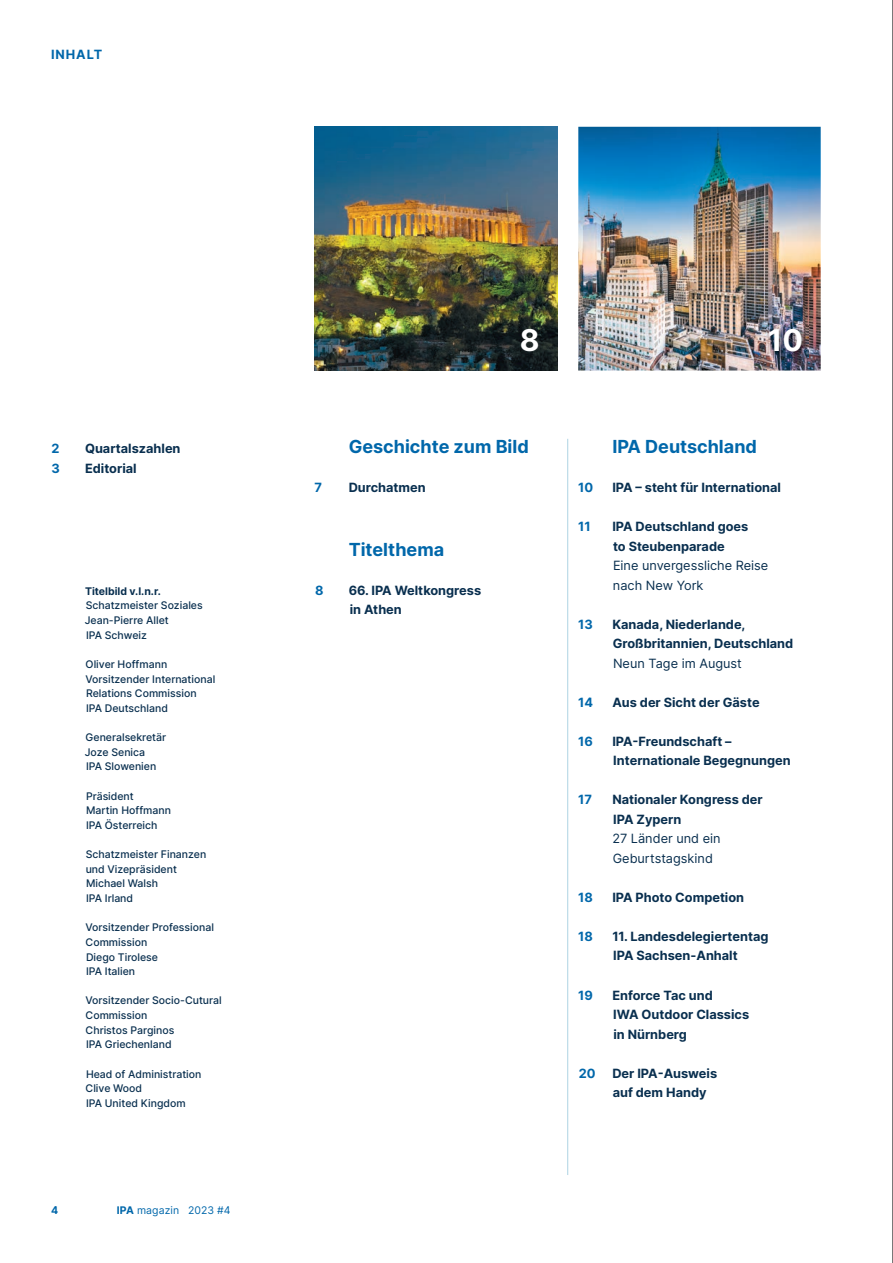
<style>
.page{position:relative;width:893px;height:1263px;background:#fff}
.page>*{position:absolute;margin:0;border:0;box-sizing:border-box;transform-origin:0 0}
.t1{font:700 30px "Inter";color:#fff}
.t2{font:700 18px "Inter";color:#0067aa}
.t3{font:700 12.75px/19.5px "Inter";color:#092f4f}
.t4{font:12.75px/19.5px "Inter";color:#092f4f}
.t5{font:700 12.75px "Inter";color:#0067aa}
.t6{font:500 10.5px/14.7px "Inter";color:#092f4f}
.t7{font:700 10.5px "Inter";color:#092f4f}
.t8{font:10.5px "Inter";letter-spacing:.01em;color:#0067aa}
.t9{font:700 10.5px "Inter";color:#0067aa}
.s1{font-weight:700}
</style>
<div class="page">
<img style="left:315px;top:127px;width:242px;height:244px">
<hr style="left:567px;top:439px;width:1px;height:736px;background:#bbdae8">
<img style="left:578px;top:127px;width:243px;height:244px">
<img style="left:766px;top:326px;width:42px;height:32px">
<hr style="left:892px;top:0;width:1px;height:1263px;background:#231f20">
<p class="t5" style="left:51px;top:45px;width:53px">INHALT</p>
<p class="t5" style="left:52px;top:439px;width:10px">2</p>
<p class="t3" style="left:85px;top:439px;width:97px">Quartalszahlen</p>
<p class="t5" style="left:51px;top:459px;width:10px">3</p>
<p class="t3" style="left:85px;top:458px;width:53px">Editorial</p>
<p class="t7" style="left:85px;top:583px;width:77px">Titelbild v.l.n.r.</p>
<p class="t6" style="left:85px;top:598px;width:119px">Schatzmeister Soziales<br>Jean-Pierre Allet<br>IPA Schweiz</p>
<p class="t6" style="left:85px;top:656px;width:131px">Oliver Hoffmann<br>Vorsitzender International<br>Relations Commission<br>IPA Deutschland</p>
<p class="t6" style="left:85px;top:730px;width:83px">Generalsekretär<br>Joze Senica<br>IPA Slowenien</p>
<p class="t6" style="left:86px;top:788px;width:87px">Präsident<br>Martin Hoffmann<br>IPA Österreich</p>
<p class="t6" style="left:86px;top:847px;width:122px">Schatzmeister Finanzen und Vizepräsident<br>Michael Walsh<br>IPA Irland</p>
<p class="t6" style="left:85px;top:920px;width:130px">Vorsitzender Professional<br>Commission<br>Diego Tirolese<br>IPA Italien</p>
<p class="t6" style="left:85px;top:993px;width:138px">Vorsitzender Socio-Cutural<br>Commission<br>Christos Parginos<br>IPA Griechenland</p>
<p class="t6" style="left:86px;top:1066px;width:117px">Head of Administration<br>Clive Wood<br>IPA United Kingdom</p>
<p class="t9" style="left:51px;top:1202px;width:9px">4</p>
<p class="t8" style="left:117px;top:1202px;width:115px"><span class="s1">IPA</span> magazin 2023 #4</p>
<h1 class="t1" style="left:520px;top:318px;width:21px">8</h1>
<h1 class="t1" style="left:768px;top:318px;width:37px">10</h1>
<h2 class="t2" style="left:349px;top:434px;width:182px">Geschichte zum Bild</h2>
<p class="t5" style="left:314px;top:478px;width:9px">7</p>
<p class="t3" style="left:349px;top:478px;width:79px">Durchatmen</p>
<h2 class="t2" style="left:349px;top:536px;width:97px">Titelthema</h2>
<p class="t5" style="left:315px;top:581px;width:10px">8</p>
<p class="t3" style="left:349px;top:580px;width:134px">66. IPA Weltkongress in Athen</p>
<h2 class="t2" style="left:612px;top:434px;width:146px">IPA Deutschland</h2>
<p class="t5" style="left:578px;top:478px;width:17px">10</p>
<p class="t3" style="left:612px;top:478px;width:170px">IPA – steht für International</p>
<p class="t5" style="left:578px;top:517px;width:14px">11</p>
<p class="t3" style="left:612px;top:517px;width:138px">IPA Deutschland goes to Steubenparade</p>
<p class="t4" style="left:613px;top:556px;width:157px">Eine unvergessliche Reise nach New York</p>
<p class="t5" style="left:578px;top:615px;width:16px">13</p>
<p class="t3" style="left:612px;top:614px;width:182px">Kanada, Niederlande,<br>Großbritannien, Deutschland</p>
<p class="t4" style="left:613px;top:653px;width:130px">Neun Tage im August</p>
<p class="t5" style="left:578px;top:693px;width:16px">14</p>
<p class="t3" style="left:612px;top:692px;width:149px">Aus der Sicht der Gäste</p>
<p class="t5" style="left:578px;top:732px;width:16px">16</p>
<p class="t3" style="left:612px;top:731px;width:180px">IPA-Freundschaft –<br>Internationale Begegnungen</p>
<p class="t5" style="left:578px;top:790px;width:15px">17</p>
<p class="t3" style="left:612px;top:790px;width:152px">Nationaler Kongress der<br>IPA Zypern</p>
<p class="t4" style="left:612px;top:829px;width:110px">27 Länder und ein<br>Geburtstagskind</p>
<p class="t5" style="left:578px;top:888px;width:16px">18</p>
<p class="t3" style="left:612px;top:887px;width:133px">IPA Photo Competion</p>
<p class="t5" style="left:578px;top:927px;width:16px">18</p>
<p class="t3" style="left:612px;top:926px;width:158px">11. Landesdelegiertentag<br>IPA Sachsen-Anhalt</p>
<p class="t5" style="left:578px;top:985px;width:16px">19</p>
<p class="t3" style="left:612px;top:985px;width:138px">Enforce Tac und<br>IWA Outdoor Classics in Nürnberg</p>
<p class="t5" style="left:579px;top:1063px;width:18px">20</p>
<p class="t3" style="left:612px;top:1063px;width:106px">Der IPA-Ausweis auf dem Handy</p>
</div>
